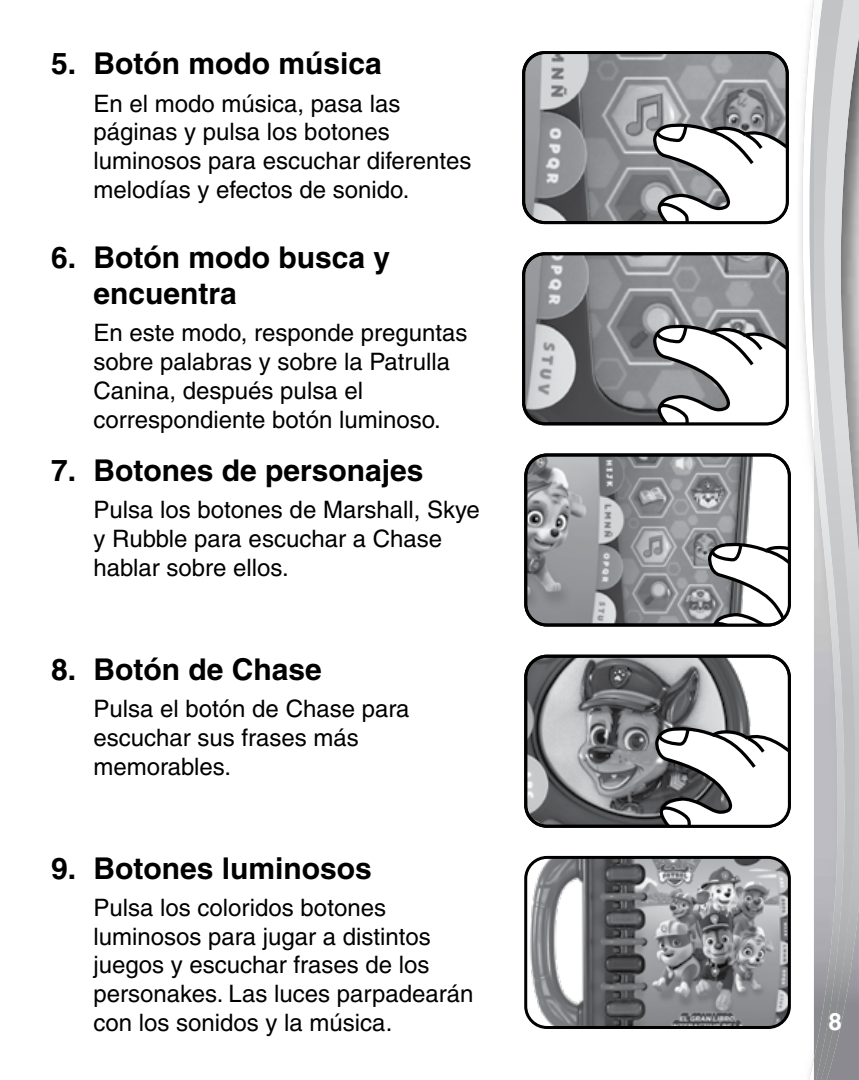
<style>
.page{position:relative;width:859px;height:1080px;background:#fff}
.page>*{position:absolute;margin:0;border:0;box-sizing:border-box;transform-origin:0 0}
.t1{font:700 30px/36px "Helvetica";color:#000}
.t2{font:500 24px/28.8px "Helvetica";color:#000}
.t3{font:700 24px "Helvetica";color:#fff}
</style>
<div class="page">
<svg style="left:802px;top:0;width:12px;height:1080px"></svg>
<img style="left:847px;top:906px;width:12px;height:174px">
<svg style="left:847px;top:0;width:12px;height:906px;background:#b6b7b8"></svg>
<img style="left:814px;top:0;width:33px;height:1080px">
<img style="left:526px;top:55px;width:259px;height:165px">
<svg style="left:651px;top:122px;width:134px;height:98px"></svg>
<div style="left:522px;top:51px;width:267px;height:173px;border:3px solid #000;border-radius:21px"></div>
<img style="left:526px;top:256px;width:259px;height:166px">
<svg style="left:651px;top:323px;width:134px;height:99px"></svg>
<div style="left:522px;top:252px;width:267px;height:173px;border:3px solid #000;border-radius:21px"></div>
<img style="left:528px;top:457px;width:259px;height:166px">
<svg style="left:706px;top:541px;width:81px;height:82px"></svg>
<div style="left:524px;top:453px;width:267px;height:174px;border:3px solid #000;border-radius:21px"></div>
<img style="left:528px;top:658px;width:259px;height:166px">
<svg style="left:654px;top:726px;width:133px;height:98px"></svg>
<div style="left:524px;top:655px;width:267px;height:173px;border:3px solid #000;border-radius:21px"></div>
<img style="left:528px;top:860px;width:259px;height:165px">
<div style="left:524px;top:856px;width:267px;height:173px;border:3px solid #000;border-radius:21px"></div>
<p class="t1" style="left:51px;top:45px;width:332px">5. Botón modo música</p>
<p class="t2" style="left:94px;top:89px;width:379px">En el modo música, pasa las páginas y pulsa los botones luminosos para escuchar diferentes melodías y efectos de sonido.</p>
<p class="t1" style="left:94px;top:239px;width:298px;text-indent:-43px">6. Botón modo busca y encuentra</p>
<p class="t2" style="left:94px;top:318px;width:375px">En este modo, responde preguntas sobre palabras y sobre la Patrulla<br>Canina, después pulsa el correspondiente botón luminoso.</p>
<p class="t1" style="left:51px;top:452px;width:374px">7. Botones de personajes</p>
<p class="t2" style="left:94px;top:495px;width:388px">Pulsa los botones de Marshall, Skye y Rubble para escuchar a Chase hablar sobre ellos.</p>
<p class="t1" style="left:51px;top:651px;width:272px">8. Botón de Chase</p>
<p class="t2" style="left:94px;top:694px;width:317px">Pulsa el botón de Chase para escuchar sus frases más memorables.</p>
<p class="t1" style="left:51px;top:850px;width:322px">9. Botones luminosos</p>
<p class="t2" style="left:94px;top:893px;width:381px">Pulsa los coloridos botones luminosos para jugar a distintos juegos y escuchar frases de los personakes. Las luces parpadearán con los sonidos y la música.</p>
<p class="t3" style="left:828px;top:1007px;width:15px">8</p>
</div>
